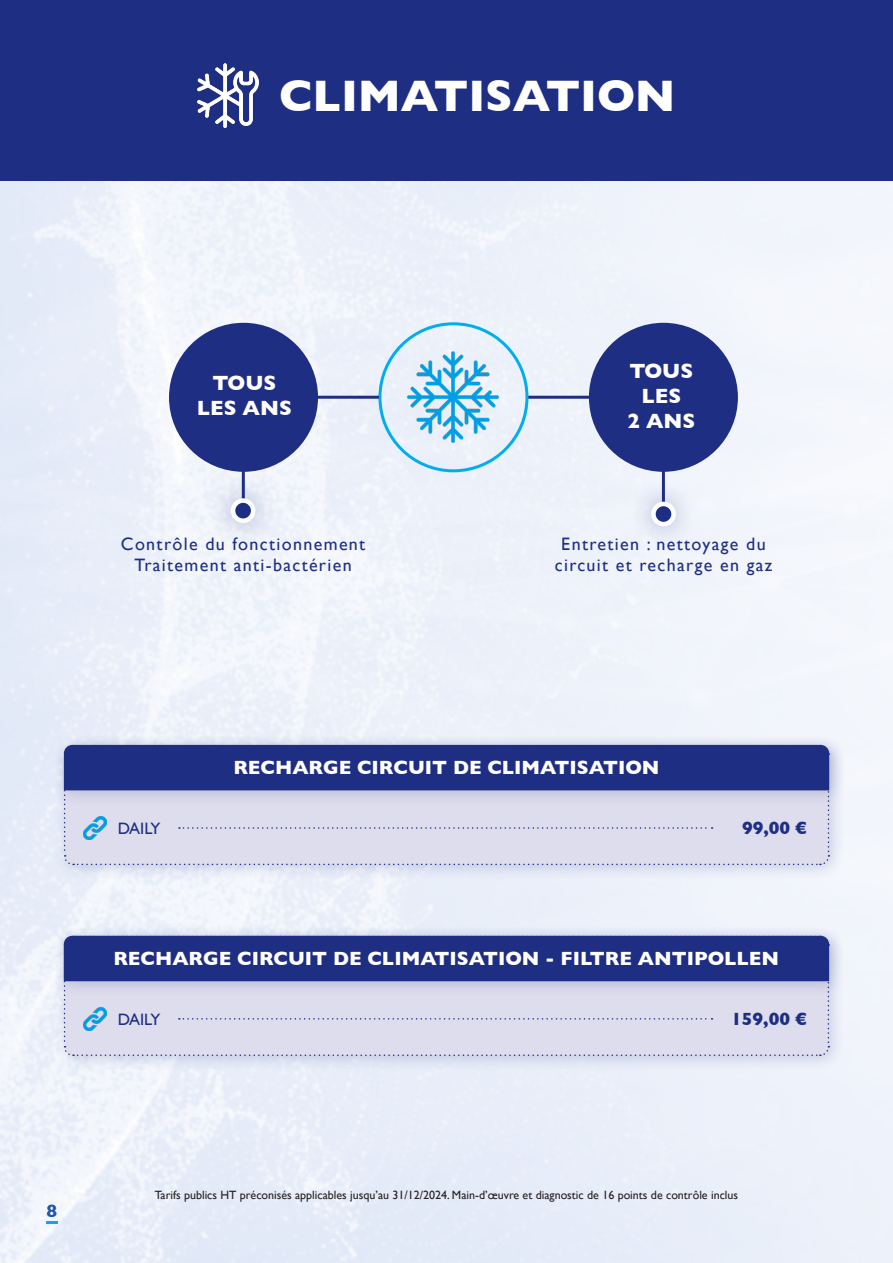
<style>
.page{position:relative;width:893px;height:1263px;background:#fff}
.page>*{position:absolute;margin:0;border:0;box-sizing:border-box;transform-origin:0 0}
.t1{font:700 45px "Gill Sans";color:#fff}
.t2{font:700 21px/25.2px "Gill Sans";color:#fff;text-align:center}
.t3{font:700 19.5px "Gill Sans";color:#fff}
.t4{font:18px/21.6px "Gill Sans";letter-spacing:.075em;color:#1e2e83;text-align:center}
.t5{font:700 18px "Gill Sans";color:#1e2e83}
.t6{font:700 18px "Gill Sans";color:#2155a5}
.t7{font:16.5px "Gill Sans";letter-spacing:-.03em;color:#1e2e83}
.t8{font:12px "Gill Sans";color:#231f20}
</style>
<div class="page">
<img style="left:0;top:181px;width:893px;height:1082px">
<div style="left:0;top:0;width:893px;height:181px;background:#1e2e83"></div>
<hr style="left:662px;top:470px;width:3px;height:37px;background:#1e2e83">
<hr style="left:242px;top:470px;width:3px;height:37px;background:#1e2e83">
<div style="left:170px;top:324px;width:147px;height:147px;background:#1e2e83;border-radius:50%"></div>
<div style="left:590px;top:324px;width:147px;height:147px;background:#1e2e83;border-radius:50%"></div>
<div style="left:378px;top:322px;width:150px;height:150px;border:3px solid #00aeef;border-radius:50%"></div>
<img style="left:407px;top:351px;width:93px;height:93px">
<hr style="left:317px;top:396px;width:62px;height:3px;background:#1e2e83">
<hr style="left:528px;top:396px;width:62px;height:3px;background:#1e2e83">
<div style="left:629px;top:479px;width:69px;height:70px;background:#1e2e83;opacity:.36"></div>
<svg style="left:653px;top:504px;width:21px;height:20px"></svg>
<div style="left:651px;top:502px;width:25px;height:24px;border:4px solid #fff;border-radius:50%"></div>
<div style="left:208px;top:476px;width:70px;height:69px;background:#1e2e83;opacity:.36"></div>
<svg style="left:233px;top:501px;width:20px;height:20px"></svg>
<div style="left:231px;top:498px;width:24px;height:25px;border:4px solid #fff;border-radius:50%"></div>
<img style="left:197px;top:64px;width:62px;height:64px">
<div style="left:53px;top:734px;width:793px;height:148px;background:#1e2e83;opacity:.2"></div>
<div style="left:53px;top:733px;width:793px;height:75px;background:#1e2e83;opacity:.2"></div>
<svg style="left:63px;top:744px;width:767px;height:122px;background:#9299c3"></svg>
<img style="left:83px;top:816px;width:23px;height:23px">
<div style="left:53px;top:925px;width:793px;height:148px;background:#1e2e83;opacity:.2"></div>
<div style="left:52px;top:924px;width:794px;height:74px;background:#1e2e83;opacity:.2"></div>
<svg style="left:63px;top:935px;width:767px;height:122px;background:#9299c3"></svg>
<img style="left:83px;top:1007px;width:23px;height:23px">
<svg style="left:46px;top:1221px;width:12px;height:3px"></svg>
<h1 class="t1" style="left:279px;top:60px;width:398px">CLIMATISATION</h1>
<h2 class="t2" style="left:197px;top:370px;width:97px">TOUS<br>LES ANS</h2>
<h2 class="t2" style="left:627px;top:357px;width:70px">TOUS<br>LES<br>2 ANS</h2>
<h3 class="t4" style="left:121px;top:533px;width:246px">Contrôle du fonctionnement<br>Traitement anti-bactérien</h3>
<h3 class="t4" style="left:555px;top:533px;width:219px">Entretien : nettoyage du circuit et recharge en gaz</h3>
<h3 class="t3" style="left:233px;top:752px;width:428px">RECHARGE CIRCUIT DE CLIMATISATION</h3>
<h3 class="t7" style="left:118px;top:818px;width:44px">DAILY</h3>
<h3 class="t5" style="left:742px;top:814px;width:66px">99,00 €</h3>
<h3 class="t3" style="left:113px;top:943px;width:667px">RECHARGE CIRCUIT DE CLIMATISATION - FILTRE ANTIPOLLEN</h3>
<h3 class="t7" style="left:118px;top:1009px;width:44px">DAILY</h3>
<h3 class="t5" style="left:731px;top:1005px;width:77px">159,00 €</h3>
<h3 class="t6" style="left:47px;top:1197px;width:12px">8</h3>
<p class="t8" style="left:155px;top:1188px;width:585px">Tarifs publics HT préconisés applicables jusqu’au 31/12/2024. Main-d’œuvre et diagnostic de 16 points de contrôle inclus</p>
</div>
